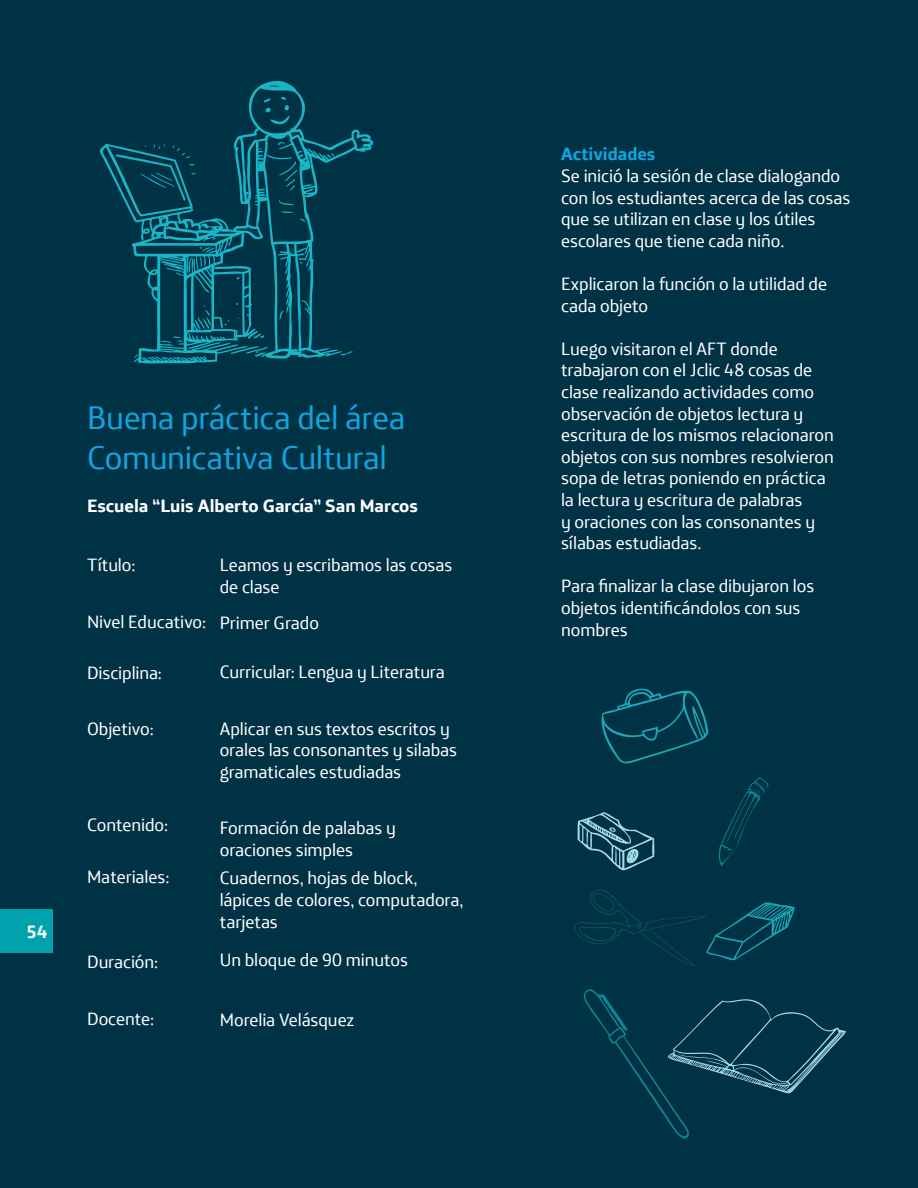
<style>
.page{position:relative;width:918px;height:1188px;background:#003246}
.page>*{position:absolute;margin:0;border:0;box-sizing:border-box;transform-origin:0 0}
.t1{font:33px/39.6px "Telefonica Text";letter-spacing:-.01em;color:#11a4de}
.t2{font:18px/21.6px "Telefonica Text";letter-spacing:-.005em;color:#fff}
.t3{font:700 18px "Telefonica Text";color:#fff}
.t4{font:700 18px "Telefonica Text";color:#11a4de}
</style>
<div class="page">
<div style="left:0;top:909px;width:52px;height:44px;background:#00a2ae"></div>
<svg style="left:719px;top:777px;width:50px;height:89px"></svg>
<svg style="left:584px;top:989px;width:262px;height:150px"></svg>
<svg style="left:574px;top:890px;width:221px;height:77px"></svg>
<svg style="left:577px;top:812px;width:78px;height:59px"></svg>
<svg style="left:601px;top:688px;width:108px;height:76px"></svg>
<svg style="left:100px;top:81px;width:274px;height:283px"></svg>
<p class="t3" style="left:26px;top:915px;width:21px">554</p>
<p class="t1" style="left:87px;top:394px;width:320px">Buena práctica del área<br>Comunicativa Cultural</p>
<p class="t3" style="left:87px;top:489px;width:332px">Escuela “Luis Alberto García” San Marcos</p>
<p class="t2" style="left:87px;top:552px;width:50px">Título:</p>
<p class="t2" style="left:87px;top:609px;width:121px">Nivel Educativo:</p>
<p class="t2" style="left:87px;top:660px;width:77px">Disciplina:</p>
<p class="t2" style="left:87px;top:716px;width:68px">Objetivo:</p>
<p class="t2" style="left:87px;top:812px;width:83px">Contenido:</p>
<p class="t2" style="left:87px;top:864px;width:84px">Materiales:</p>
<p class="t2" style="left:87px;top:949px;width:73px">Duración:</p>
<p class="t2" style="left:220px;top:552px;width:234px">Leamos y escribamos las cosas de clase</p>
<p class="t2" style="left:220px;top:610px;width:101px">Primer Grado</p>
<p class="t2" style="left:220px;top:659px;width:227px">Curricular: Lengua y Literatura</p>
<p class="t2" style="left:220px;top:716px;width:239px">Aplicar en sus textos escritos y orales las consonantes y silabas gramaticales estudiadas</p>
<p class="t2" style="left:220px;top:816px;width:178px">Formación de palabas y oraciones simples</p>
<p class="t2" style="left:220px;top:866px;width:245px">Cuadernos, hojas de block, lápices de colores, computadora, tarjetas</p>
<p class="t2" style="left:220px;top:947px;width:190px">Un bloque de 90 minutos</p>
<p class="t2" style="left:87px;top:1006px;width:69px">Docente:</p>
<p class="t2" style="left:220px;top:1007px;width:136px">Morelia Velásquez</p>
<p class="t4" style="left:561px;top:138px;width:96px">Actividades</p>
<p class="t2" style="left:561px;top:163px;width:291px">Se inició la sesión de clase dialogando con los estudiantes acerca de las cosas que se utilizan en clase y los útiles escolares que tiene cada niño.</p>
<p class="t2" style="left:561px;top:271px;width:268px">Explicaron la función o la utilidad de cada objeto</p>
<p class="t2" style="left:561px;top:336px;width:274px">Luego visitaron el AFT donde trabajaron con el Jclic 48 cosas de clase realizando actividades como observación de objetos lectura y escritura de los mismos relacionaron objetos con sus nombres resolvieron sopa de letras poniendo en práctica la lectura y escritura de palabras<br>y oraciones con las consonantes y sílabas estudiadas.</p>
<p class="t2" style="left:561px;top:573px;width:255px">Para finalizar la clase dibujaron los objetos identificándolos con sus nombres</p>
</div>
